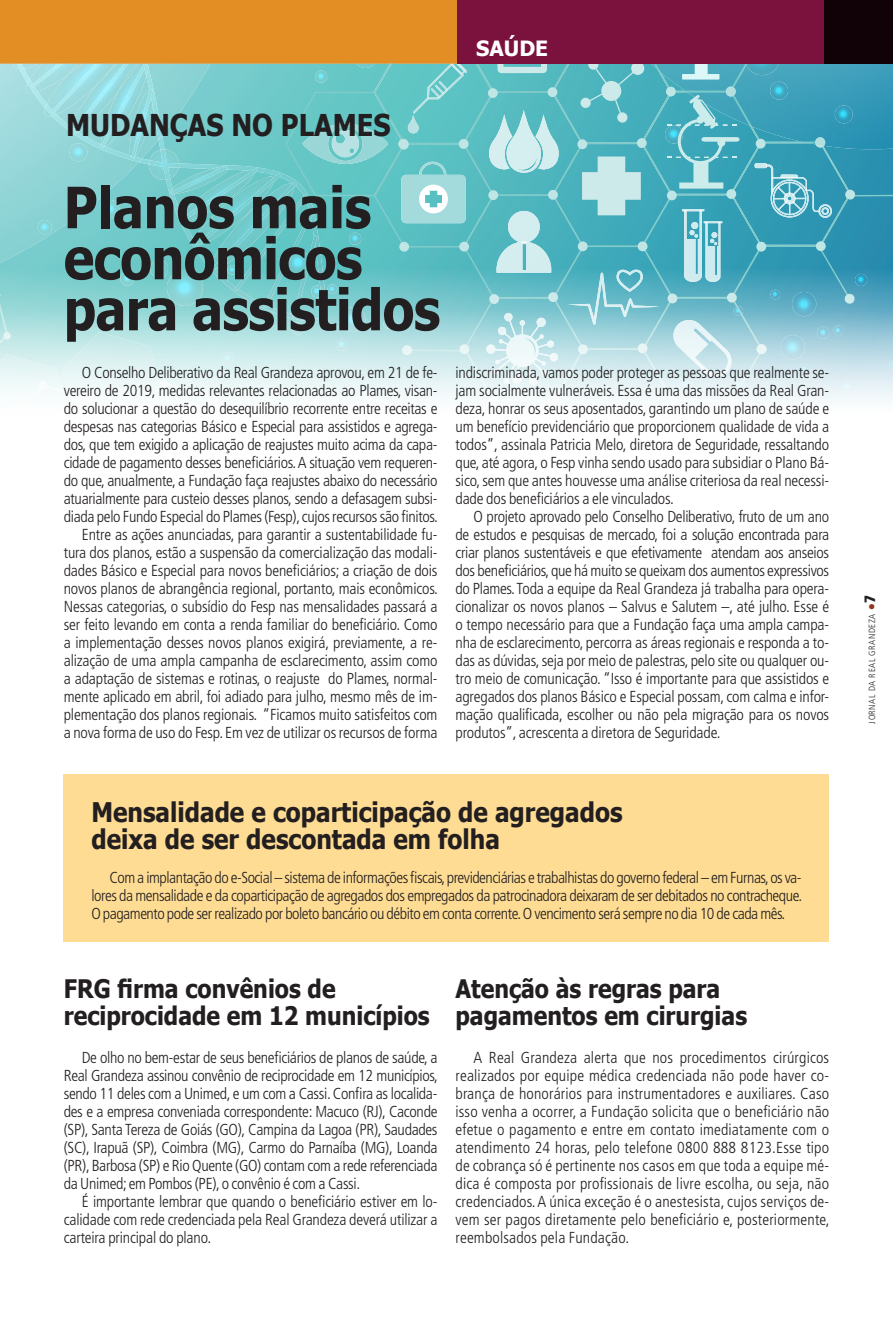
<style>
.page{position:relative;width:893px;height:1319px;background:#fff}
.page>*{position:absolute;margin:0;border:0;box-sizing:border-box;transform-origin:0 0}
.Titulo_1{font:700 57px/51px "Tahoma";letter-spacing:-.01em;color:#231f20;scale:.9 1}
.TIT_PEQ{font:700 30px "Tahoma";color:#231f20;scale:.9 1}
.TIT_PEQ-2{font:700 27px "Tahoma";color:#231f20;scale:.9 1}
.TIT_PEQ-3{font:700 25.5px/27px "Tahoma";color:#231f20;scale:.9 1}
.t1{font:700 21px "Tahoma";color:#fff}
.TEXT{font:300 condensed 15.9px/18px "Frutiger";letter-spacing:-.01em;color:#231f20;text-align:justify}
.t2{font:300 condensed 9px "Frutiger";letter-spacing:.06em;color:#231f20}
.s1{color:#8f3520}
.s2{font-weight:900;font-size:15px}
</style>
<div class="page">
<div style="left:0;top:0;width:457px;height:64px;background:#e28e25"></div>
<svg style="left:0;top:64px;width:893px;height:336px;background:#82cad1"></svg>
<div style="left:64px;top:774px;width:765px;height:168px;background:#fedc93"></div>
<div style="left:457px;top:0;width:436px;height:64px;background:#7b113d"></div>
<div style="left:824px;top:0;width:69px;height:64px;background:#100207"></div>
<p class="t1" style="left:476px;top:33px;width:74px">SAÚDE</p>
<p class="TIT_PEQ" style="left:66px;top:104px;width:362px">MUDANÇAS NO PLAMES</p>
<p class="Titulo_1" style="left:64px;top:184px;width:420px">Planos mais econômicos para assistidos</p>
<p class="TEXT" style="left:64px;top:364px;width:376px;text-indent:18px">O Conselho Deliberativo da Real Grandeza aprovou, em 21 de fe&shy;vereiro de 2019, medidas relevantes relacionadas ao Plames, visan&shy;do solucionar a questão do desequilíbrio recorrente entre receitas e despesas nas categorias Básico e Especial para assistidos e agrega&shy;dos, que tem exigido a aplicação de reajustes muito acima da capa&shy;cidade de pagamento desses beneficiários. A situação vem requeren&shy;do que, anualmente, a Fundação faça reajustes abaixo do necessário atuarialmente para custeio desses planos, sendo a defasagem subsi&shy;diada pelo Fundo Especial do Plames (Fesp), cujos recursos são finitos.</p>
<p class="TEXT" style="left:64px;top:526px;width:376px;text-indent:18px">Entre as ações anunciadas, para garantir a sustentabilidade fu&shy;tura dos planos, estão a suspensão da comercialização das modali&shy;dades Básico e Especial para novos beneficiários; a criação de dois novos planos de abrangência regional, portanto, mais econômicos.<br>Nessas categorias, o subsídio do Fesp nas mensalidades passará a ser feito levando em conta a renda familiar do beneficiário. Como a implementação desses novos planos exigirá, previamente, a re&shy;alização de uma ampla campanha de esclarecimento, assim como a adaptação de sistemas e rotinas, o reajuste do Plames, normal&shy;mente aplicado em abril, foi adiado para julho, mesmo mês de im&shy;plementação dos planos regionais. “Ficamos muito satisfeitos com a nova forma de uso do Fesp. Em vez de utilizar os recursos de forma</p>
<p class="TEXT" style="left:455px;top:364px;width:375px">indiscriminada, vamos poder proteger as pessoas que realmente se&shy;jam socialmente vulneráveis. Essa é uma das missões da Real Gran&shy;deza, honrar os seus aposentados, garantindo um plano de saúde e um benefício previdenciário que proporcionem qualidade de vida a todos”, assinala Patricia Melo, diretora de Seguridade, ressaltando que, até agora, o Fesp vinha sendo usado para subsidiar o Plano Bá&shy;sico, sem que antes houvesse uma análise criteriosa da real necessi&shy;dade dos beneficiários a ele vinculados.</p>
<p class="TEXT" style="left:455px;top:508px;width:375px;text-indent:18px">O projeto aprovado pelo Conselho Deliberativo, fruto de um ano de estudos e pesquisas de mercado, foi a solução encontrada para criar planos sustentáveis e que efetivamente atendam aos anseios dos beneficiários, que há muito se queixam dos aumentos expressivos do Plames. Toda a equipe da Real Grandeza já trabalha para opera&shy;cionalizar os novos planos – Salvus e Salutem –, até julho. Esse é o tempo necessário para que a Fundação faça uma ampla campa&shy;nha de esclarecimento, percorra as áreas regionais e responda a to&shy;das as dúvidas, seja por meio de palestras, pelo site ou qualquer ou&shy;tro meio de comunicação. “Isso é importante para que assistidos e agregados dos planos Básico e Especial possam, com calma e infor&shy;mação qualificada, escolher ou não pela migração para os novos produtos”, acrescenta a diretora de Seguridade.</p>
<p class="TIT_PEQ-2" style="left:91px;top:793px;width:592px">Mensalidade e coparticipação de agregados</p>
<p class="TIT_PEQ-2" style="left:91px;top:820px;width:455px">deixa de ser descontada em folha</p>
<p class="TEXT" style="left:91px;top:868px;width:712px;text-indent:18px">Com a implantação do e-Social – sistema de informações fiscais, previdenciárias e trabalhistas do governo federal – em Furnas, os va&shy;lores da mensalidade e da coparticipação de agregados dos empregados da patrocinadora deixaram de ser debitados no contracheque.<br>O pagamento pode ser realizado por boleto bancário ou débito em conta corrente. O vencimento será sempre no dia 10 de cada mês.</p>
<p class="TIT_PEQ-3" style="left:64px;top:975px;width:408px">FRG firma convênios de reciprocidade em 12 municípios</p>
<p class="TEXT" style="left:64px;top:1048px;width:376px;text-indent:18px">De olho no bem-estar de seus beneficiários de planos de saúde, a Real Grandeza assinou convênio de reciprocidade em 12 municípios, sendo 11 deles com a Unimed, e um com a Cassi. Confira as localida&shy;des e a empresa conveniada correspondente: Macuco (RJ), Caconde (SP), Santa Tereza de Goiás (GO), Campina da Lagoa (PR), Saudades (SC), Irapuã (SP), Coimbra (MG), Carmo do Parnaíba (MG), Loanda (PR), Barbosa (SP) e Rio Quente (GO) contam com a rede referenciada da Unimed; em Pombos (PE), o convênio é com a Cassi.</p>
<p class="TEXT" style="left:64px;top:1192px;width:375px;text-indent:18px">É importante lembrar que quando o beneficiário estiver em lo&shy;calidade com rede credenciada pela Real Grandeza deverá utilizar a carteira principal do plano.</p>
<p class="TIT_PEQ-3" style="left:455px;top:975px;width:326px">Atenção às regras para pagamentos em cirurgias</p>
<p class="TEXT" style="left:455px;top:1048px;width:376px;text-indent:18px">A Real Grandeza alerta que nos procedimentos cirúrgicos realizados por equipe médica credenciada não pode haver co&shy;brança de honorários para instrumentadores e auxiliares. Caso isso venha a ocorrer, a Fundação solicita que o beneficiário não efetue o pagamento e entre em contato imediatamente com o atendimento 24 horas, pelo telefone 0800 888 8123.Esse tipo de cobrança só é pertinente nos casos em que toda a equipe mé&shy;dica é composta por profissionais de livre escolha, ou seja, não credenciados. A única exceção é o anestesista, cujos serviços de&shy;vem ser pagos diretamente pelo beneficiário e, posteriormente, reembolsados pela Fundação.</p>
<p class="t2" style="left:867px;top:723px;width:130px;rotate:-90deg">JORNAL DA REAL GRANDEZA <span class="s1">●</span><span class="s2">7</span></p>
</div>
